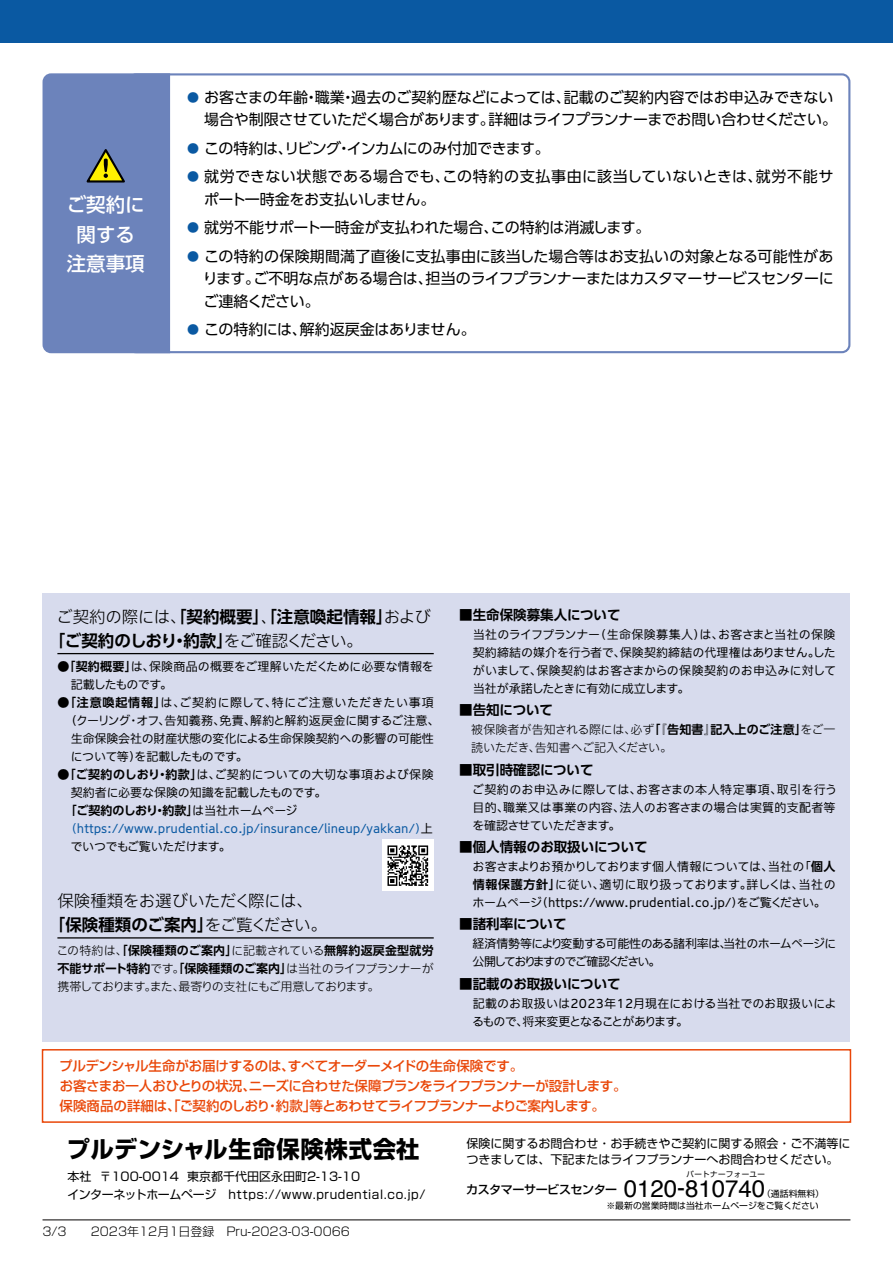
<style>
.page{position:relative;width:893px;height:1263px;background:#fff}
.page>*{position:absolute;margin:0;border:0;box-sizing:border-box;transform-origin:0 0}
.t1{font:700 23.4px "Shin Go Pro";letter-spacing:.025em;color:#000}
.t2{font:500 19.5px/29.2px "UD Shin Go Pr 6";color:#fff;text-align:center}
.t3{font:700 16.5px "UD Shin Go Pr 6 De";color:#000}
.t4{font:300 16.5px "Iwa UCDA Goth Std";letter-spacing:-.03em;color:#000}
.t5{font:300 16.5px "UD Shin Go Pr 6";color:#000}
.t6{font:15px/22.5px "UD Shin Go Pr 6";letter-spacing:-.01em;color:#000;text-align:right}
.t7{font:15px/22.5px "UD Shin Go Pr 6";letter-spacing:.01em;color:#000}
.t8{font:15px "UD Shin Go Pr 6";letter-spacing:-.04em;color:#000}
.t9{font:500 13.5px/20.2px "Shin Go Pro";letter-spacing:-.03em;color:#e94709}
.t10{font:700 13.5px "UD Shin Go Pr 6 De";letter-spacing:-.005em;color:#000}
.t11{font:100 12px/18px "Iwa UCDA Goth Std";letter-spacing:-.01em;color:#000}
.t12{font:12px/18px "Shin Go Pro";color:#000}
.t13{font:700 12px/18px "UD Shin Go Pr 6 De";color:#000}
.t14{font:100 12px/18px "Iwa UCDA Goth Std";letter-spacing:.01em;color:#000}
.t15{font:100 12px/18px "Iwa UCDA Goth Std";color:#0a59a2}
.t16{font:300 12px/18px "Iwa UCDA Goth Std";color:#000}
.t17{font:100 12px/18px "Iwa UCDA Goth Std";letter-spacing:-.075em;color:#000}
.t18{font:300 12px "Shin Go Pro";color:#000}
.t19{font:100 12px "Iwa UCDA Goth Std";letter-spacing:.05em;color:#000}
.t20{font:300 12px "Iwa UCDA Goth Std";letter-spacing:-.09em;color:#000}
.t21{font:500 12px "Shin Go Pro";letter-spacing:-.035em;color:#000}
.t22{font:100 12px "Iwa UCDA Goth Std";letter-spacing:-.05em;color:#000}
.t23{font:8.85px "Shin Go Pro";color:#000}
.t24{font:7.5px "Shin Go Pro";letter-spacing:.05em;color:#000}
.s1{font-size:12px;color:#0a59a2}
.s2{font-family:"Iwa UCDA Goth Std";font-weight:300}
.s3{font-family:"UD Shin Go Pr 6 De";font-weight:700}
.s4{font-family:"Iwa UCDA Goth Std";font-weight:100}
.s5{color:#000}
.s6{font-family:"Helvetica";font-weight:400;font-size:24px}
</style>
<div class="page">
<div style="left:0;top:0;width:893px;height:43px;background:#0a59a2"></div>
<hr style="left:43px;top:1219px;width:807px;height:1px;background:#040000">
<div style="left:42px;top:1049px;width:809px;height:74px;border:2px solid #e94709"></div>
<div style="left:43px;top:593px;width:807px;height:449px;background:#d7dbed"></div>
<hr style="left:57px;top:653px;width:377px;height:1px;background:#000">
<hr style="left:57px;top:937px;width:377px;height:1px;background:#000">
<img style="left:383px;top:840px;width:51px;height:50px">
<div style="left:128px;top:73px;width:722px;height:280px;border:2px solid #6c83bb;border-radius:7px"></div>
<div style="left:43px;top:73px;width:127px;height:280px;background:#6c83bb"></div>
<h2 class="t2" style="left:67px;top:190px;width:79px">ご契約に関する注意事項</h2>
<p class="t6" style="left:187px;top:86px;width:651px"><span class="s1">●</span> お客さまの年齢・職業・過去のご契約歴などによっては、記載のご契約内容ではお申込みできない場合や制限させていただく場合があります。詳細はライフプランナーまでお問い合わせください。</p>
<p class="t8" style="left:187px;top:136px;width:364px"><span class="s1">●</span> この特約は、リビング・インカムにのみ付加できます。</p>
<p class="t7" style="left:204px;top:165px;width:631px;text-indent:-17px"><span class="s1">●</span> 就労できない状態である場合でも、この特約の支払事由に該当していないときは、就労不能サポート一時金をお支払いしません。</p>
<p class="t6" style="left:187px;top:216px;width:465px"><span class="s1">●</span> 就労不能サポート一時金が支払われた場合、この特約は消滅します。</p>
<p class="t6" style="left:203px;top:245px;width:633px;text-align:justify;text-indent:-16px"><span class="s1">●</span> この特約の保険期間満了直後に支払事由に該当した場合等はお支払いの対象となる可能性があります。ご不明な点がある場合は、担当のライフプランナーまたはカスタマーサービスセンターにご連絡ください。</p>
<p class="t6" style="left:187px;top:318px;width:290px"><span class="s1">●</span> この特約には、解約返戻金はありません。</p>
<h3 class="t5" style="left:261px;top:603px;width:18px">、</h3>
<h3 class="t4" style="left:384px;top:605px;width:49px">および</h3>
<h3 class="t3" style="left:49px;top:627px;width:315px">「ご契約のしおり・約款」<span class="s2">をご確認ください。</span></h3>
<p class="t11" style="left:71px;top:657px;width:365px;text-indent:-14px">●<span class="s3">「契約概要」</span>は、保険商品の概要をご理解いただくために必要な情報を記載したものです。</p>
<p class="t19" style="left:57px;top:694px;width:378px">●<span class="s3">「注意喚起情報」</span>は、ご契約に際して、特にご注意いただきたい事項</p>
<p class="t11" style="left:65px;top:711px;width:376px">（クーリング･オフ、告知義務、免責、解約と解約返戻金に関するご注意、</p>
<p class="t11" style="left:71px;top:729px;width:364px">生命保険会社の財産状態の変化による生命保険契約への影響の可能性</p>
<p class="t22" style="left:71px;top:748px;width:179px">について等）を記載したものです。</p>
<p class="t11" style="left:71px;top:765px;width:364px;text-indent:-14px">●<span class="s3">「ご契約のしおり・約款」</span>は、ご契約についての大切な事項および保険契約者に必要な保険の知識を記載したものです。</p>
<p class="t13" style="left:65px;top:801px;width:234px">「ご契約のしおり・約款」<span class="s4">は当社ホームページ</span></p>
<p class="t15" style="left:70px;top:819px;width:364px;text-indent:-5px">（https://www.prudential.co.jp/insurance/lineup/yakkan/）<span class="s5">上でいつでもご覧いただけます。</span></p>
<h3 class="t3" style="left:56px;top:603px;width:338px"><span class="s2">ご契約の際には、</span>「契約概要」「注意喚起情報」</h3>
<h3 class="t4" style="left:57px;top:889px;width:257px">保険種類をお選びいただく際には、</h3>
<h3 class="t3" style="left:49px;top:911px;width:279px">「保険種類のご案内」<span class="s2">をご覧ください。</span></h3>
<p class="t13" style="left:57px;top:941px;width:379px"><span class="s2">この特約は、</span>「保険種類のご案内」<span class="s2">に記載されている</span>無解約返戻金型就労不能サポート特約<span class="s2">です。</span>「保険種類のご案内」<span class="s2">は当社のライフプランナーが</span></p>
<p class="t20" style="left:57px;top:978px;width:324px">携帯しております。また、最寄りの支社にもご用意しております。</p>
<p class="t10" style="left:459px;top:604px;width:163px">■生命保険募集人について</p>
<p class="t11" style="left:473px;top:624px;width:365px;text-align:justify">当社のライフプランナー（生命保険募集人）は、お客さまと当社の保険契約締結の媒介を行う者で、保険契約締結の代理権はありません。したがいまして、保険契約はお客さまからの保険契約のお申込みに対して当社が承諾したときに有効に成立します。</p>
<p class="t10" style="left:459px;top:699px;width:95px">■告知について</p>
<p class="t16" style="left:471px;top:720px;width:366px">被保険者が告知される際には、必ず<span class="s3">「『告知書』記入上のご注意」</span>をご一読いただき、告知書へご記入ください。</p>
<p class="t10" style="left:459px;top:759px;width:136px">■取引時確認について</p>
<p class="t14" style="left:472px;top:779px;width:367px">ご契約のお申込みに際しては、お客さまの本人特定事項、取引を行う目的、職業又は事業の内容、法人のお客さまの場合は実質的支配者等を確認させていただきます。</p>
<p class="t10" style="left:459px;top:836px;width:190px">■個人情報のお取扱いについて</p>
<p class="t11" style="left:472px;top:856px;width:365px;text-align:justify">お客さまよりお預かりしております個人情報については、当社の「<span class="s3">個人情報保護方針」</span>に従い、適切に取り扱っております。詳しくは、当社のホームページ（https://www.prudential.co.jp/）をご覧ください。</p>
<p class="t10" style="left:459px;top:913px;width:109px">■諸利率について</p>
<p class="t17" style="left:473px;top:934px;width:365px">経済情勢等により変動する可能性のある諸利率は、当社のホームページに公開しておりますのでご確認ください。</p>
<p class="t10" style="left:459px;top:972px;width:163px">■記載のお取扱いについて</p>
<p class="t11" style="left:472px;top:993px;width:366px">記載のお取扱いは2023年12月現在における当社でのお取扱いによるもので、将来変更となることがあります。</p>
<p class="t9" style="left:59px;top:1054px;width:576px">プルデンシャル生命がお届けするのは、すべてオーダーメイドの生命保険です。<br>お客さまお一人おひとりの状況、ニーズに合わせた保障プランをライフプランナーが設計します。　保険商品の詳細は、「ご契約のしおり・約款」等とあわせてライフプランナーよりご案内します。</p>
<h1 class="t1" style="left:67px;top:1130px;width:354px">プルデンシャル生命保険株式会社</h1>
<p class="t12" style="left:466px;top:1133px;width:386px;line-height:16.5px">保険に関するお問合わせ・お手続きやご契約に関する照会・ご不満等につきましては、下記またはライフプランナーへお問合わせください。</p>
<p class="t23" style="left:606px;top:1198px;width:214px">※最新の営業時間は当社ホームページをご覧ください</p>
<p class="t12" style="left:68px;top:1166px;width:359px">本社 〒100-0014 東京都千代田区永田町2-13-10<br>インターネットホームページ　https://www.prudential.co.jp/</p>
<p class="t24" style="left:686px;top:1168px;width:80px">パートナーフォーユー</p>
<p class="t21" style="left:466px;top:1179px;width:301px">カスタマーサービスセンター <span class="s6">0120-810740</span></p>
<p class="t23" style="left:762px;top:1186px;width:63px">（通話料無料）</p>
<p class="t18" style="left:43px;top:1221px;width:309px">3/3　　2023年12月1日登録　Pru-2023-03-0066</p>
</div>
